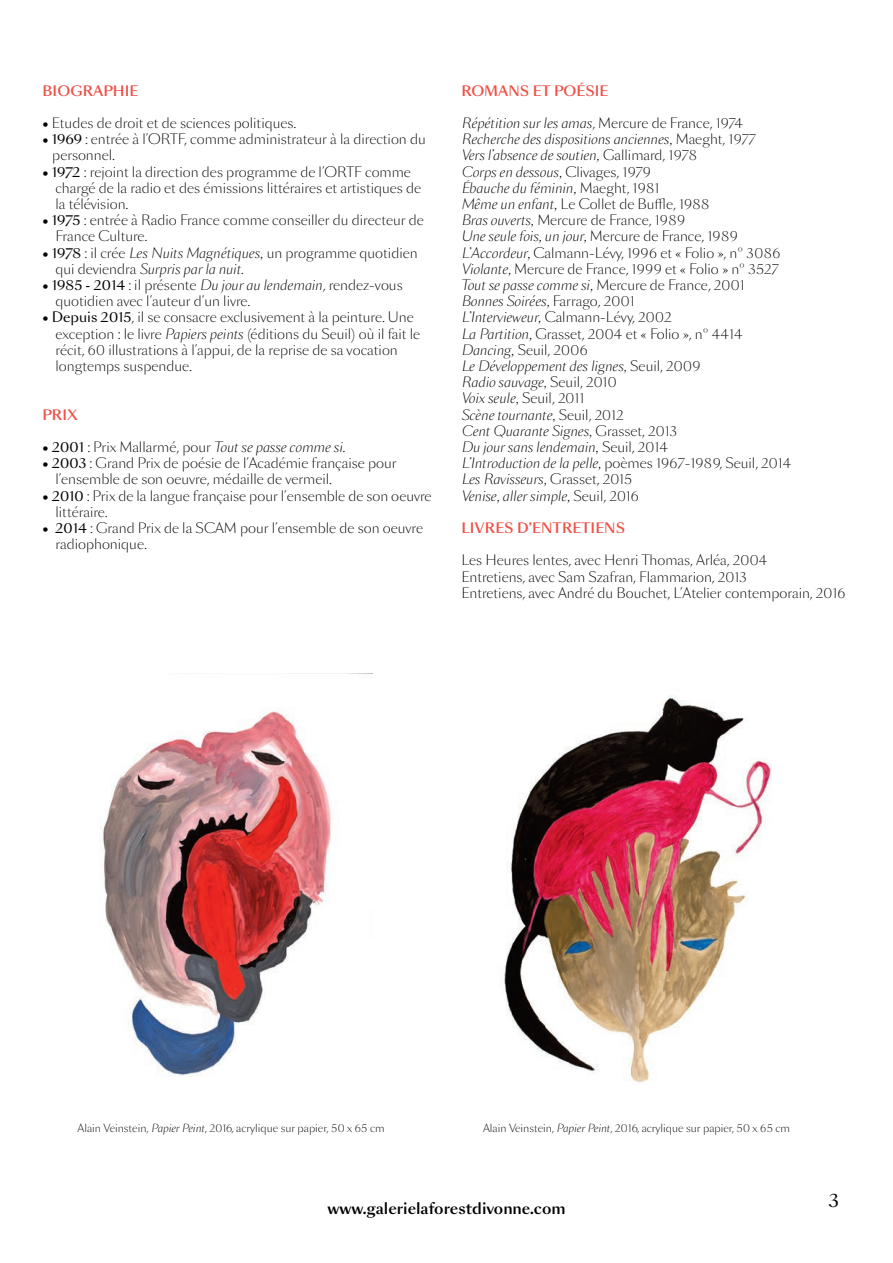
<style>
.page{position:relative;width:893px;height:1263px;background:#fff}
.page>*{position:absolute;margin:0;border:0;box-sizing:border-box;transform-origin:0 0}
.t1{font:18px "Sang Bleu Sans";color:#000}
.t2{font:500 15px "Sang Bleu Sans";color:#000}
.t3{font:300 13.5px "Sang Bleu Sans";color:#000}
.t4{font:italic 300 13.5px "Sang Bleu Sans";color:#000}
.t5{font:500 13.5px "Sang Bleu Sans";color:#ef5046}
.t6{font:300 10.5px "Sang Bleu Sans";color:#000}
.s1{font-weight:400}
.s2{font-style:italic}
.s3{font-style:normal}
</style>
<div class="page">
<img style="left:103px;top:673px;width:270px;height:403px">
<img style="left:503px;top:695px;width:269px;height:389px">
<p class="t5" style="left:43px;top:82px;width:97px">BIOGRAPHIE</p>
<p class="t3" style="left:43px;top:114px;width:255px">• Etudes de droit et de sciences politiques.</p>
<p class="t3" style="left:43px;top:131px;width:385px">• <span class="s1">1969</span> : entrée à l’ORTF, comme administrateur à la direction du</p>
<p class="t3" style="left:52px;top:147px;width:64px">personnel.</p>
<p class="t3" style="left:43px;top:163px;width:370px">• <span class="s1">1972</span> : rejoint la direction des programme de l’ORTF comme</p>
<p class="t3" style="left:55px;top:179px;width:367px">chargé de la radio et des émissions littéraires et artistiques de</p>
<p class="t3" style="left:55px;top:195px;width:74px">la télévision.</p>
<p class="t3" style="left:43px;top:212px;width:383px">• <span class="s1">1975</span> : entrée à Radio France comme conseiller du directeur de</p>
<p class="t3" style="left:55px;top:228px;width:93px">France Culture.</p>
<p class="t3" style="left:43px;top:244px;width:377px">• <span class="s1">1978</span> : il crée <span class="s2">Les Nuits Magnétiques,</span> un programme quotidien</p>
<p class="t4" style="left:55px;top:260px;width:189px"><span class="s3">qui deviendra</span> Surpris par la nuit.</p>
<p class="t3" style="left:43px;top:276px;width:362px">• <span class="s1">1985 - 2014</span> : il présente <span class="s2">Du jour au lendemain</span>, rendez-vous</p>
<p class="t3" style="left:55px;top:293px;width:196px">quotidien avec l’auteur d’un livre.</p>
<p class="t3" style="left:43px;top:309px;width:373px">• <span class="s1">Depuis 2015</span>, il se consacre exclusivement à la peinture. Une</p>
<p class="t3" style="left:55px;top:325px;width:366px">exception : le livre <span class="s2">Papiers peints</span> (éditions du Seuil) où il fait le</p>
<p class="t3" style="left:55px;top:341px;width:344px">récit, 60 illustrations à l’appui, de la reprise de sa vocation</p>
<p class="t3" style="left:55px;top:357px;width:138px">longtemps suspendue.</p>
<p class="t5" style="left:43px;top:406px;width:37px">PRIX</p>
<p class="t3" style="left:43px;top:438px;width:304px">• <span class="s1">2001</span> : Prix Mallarmé, pour <span class="s2">Tout se passe comme si.</span></p>
<p class="t3" style="left:43px;top:455px;width:356px">• <span class="s1">2003</span> : Grand Prix de poésie de l’Académie française pour</p>
<p class="t3" style="left:55px;top:471px;width:278px">l’ensemble de son oeuvre, médaille de vermeil.</p>
<p class="t3" style="left:43px;top:487px;width:391px">• <span class="s1">2010</span> : Prix de la langue française pour l’ensemble de son oeuvre</p>
<p class="t3" style="left:55px;top:503px;width:54px">littéraire.</p>
<p class="t3" style="left:43px;top:519px;width:382px">• <span class="s1">2014</span> : Grand Prix de la SCAM pour l’ensemble de son oeuvre</p>
<p class="t3" style="left:55px;top:536px;width:93px">radiophonique.</p>
<p class="t5" style="left:461px;top:82px;width:149px">ROMANS ET POÉSIE</p>
<p class="t3" style="left:461px;top:114px;width:283px"><span class="s2">Répétition sur les amas</span>, Mercure de France, 1974</p>
<p class="t4" style="left:461px;top:131px;width:296px">Recherche des dispositions anciennes, <span class="s3">Maeght, 1977</span></p>
<p class="t4" style="left:461px;top:147px;width:237px">Vers l’absence de soutien, <span class="s3">Gallimard, 1978</span></p>
<p class="t4" style="left:461px;top:163px;width:191px">Corps en dessous, <span class="s3">Clivages, 1979</span></p>
<p class="t4" style="left:461px;top:179px;width:200px">Ébauche du féminin, <span class="s3">Maeght, 1981</span></p>
<p class="t3" style="left:461px;top:195px;width:250px"><span class="s2">Même un enfant,</span> Le Collet de Buffle, 1988</p>
<p class="t3" style="left:461px;top:212px;width:225px"><span class="s2">Bras ouverts,</span> Mercure de France, 1989</p>
<p class="t4" style="left:461px;top:228px;width:278px">Une seule fois, un jour, <span class="s3">Mercure de France, 1989</span></p>
<p class="t3" style="left:461px;top:244px;width:321px"><span class="s2">L’Accordeur,</span> Calmann-Lévy, 1996 et « Folio », nº 3086</p>
<p class="t3" style="left:461px;top:260px;width:319px"><span class="s2">Violante,</span> Mercure de France, 1999 et « Folio » nº 3527</p>
<p class="t3" style="left:461px;top:276px;width:285px"><span class="s2">Tout se passe comme si,</span> Mercure de France, 2001</p>
<p class="t4" style="left:461px;top:293px;width:175px">Bonnes Soirées, <span class="s3">Farrago, 2001</span></p>
<p class="t3" style="left:461px;top:309px;width:212px"><span class="s2">L’Intervieweur,</span> Calmann-Lévy, 2002</p>
<p class="t3" style="left:461px;top:325px;width:283px"><span class="s2">La Partition,</span> Grasset, 2004 et « Folio », nº 4414</p>
<p class="t3" style="left:461px;top:341px;width:128px"><span class="s2">Dancing,</span> Seuil, 2006</p>
<p class="t4" style="left:461px;top:357px;width:241px">Le Développement des lignes, <span class="s3">Seuil, 2009</span></p>
<p class="t4" style="left:461px;top:374px;width:157px">Radio sauvage, <span class="s3">Seuil, 2010</span></p>
<p class="t4" style="left:461px;top:390px;width:125px">Voix seule, <span class="s3">Seuil, 2011</span></p>
<p class="t4" style="left:461px;top:406px;width:164px">Scène tournante, <span class="s3">Seuil, 2012</span></p>
<p class="t4" style="left:461px;top:422px;width:217px">Cent Quarante Signes, <span class="s3">Grasset, 2013</span></p>
<p class="t4" style="left:461px;top:438px;width:208px">Du jour sans lendemain, <span class="s3">Seuil, 2014</span></p>
<p class="t3" style="left:461px;top:455px;width:332px"><span class="s2">L’Introduction de la pelle,</span> poèmes 1967-1989, Seuil, 2014</p>
<p class="t4" style="left:461px;top:471px;width:172px">Les Ravisseurs, <span class="s3">Grasset, 2015</span></p>
<p class="t4" style="left:461px;top:487px;width:179px">Venise, aller simple, <span class="s3">Seuil, 2016</span></p>
<p class="t5" style="left:461px;top:519px;width:165px">LIVRES D’ENTRETIENS</p>
<p class="t3" style="left:461px;top:552px;width:308px">Les Heures lentes, avec Henri Thomas, Arléa, 2004</p>
<p class="t3" style="left:461px;top:568px;width:287px">Entretiens, avec Sam Szafran, Flammarion, 2013</p>
<p class="t3" style="left:461px;top:584px;width:386px">Entretiens, avec André du Bouchet, L’Atelier contemporain, 2016</p>
<p class="t6" style="left:78px;top:1121px;width:308px">Alain Veinstein, <span class="s2">Papier Peint</span>, 2016, acrylique sur papier, 50 x 65 cm</p>
<p class="t6" style="left:483px;top:1121px;width:308px">Alain Veinstein, <span class="s2">Papier Peint</span>, 2016, acrylique sur papier, 50 x 65 cm</p>
<p class="t2" style="left:327px;top:1199px;width:240px">www.galerielaforestdivonne.com</p>
<h1 class="t1" style="left:829px;top:1189px;width:12px">3</h1>
</div>
